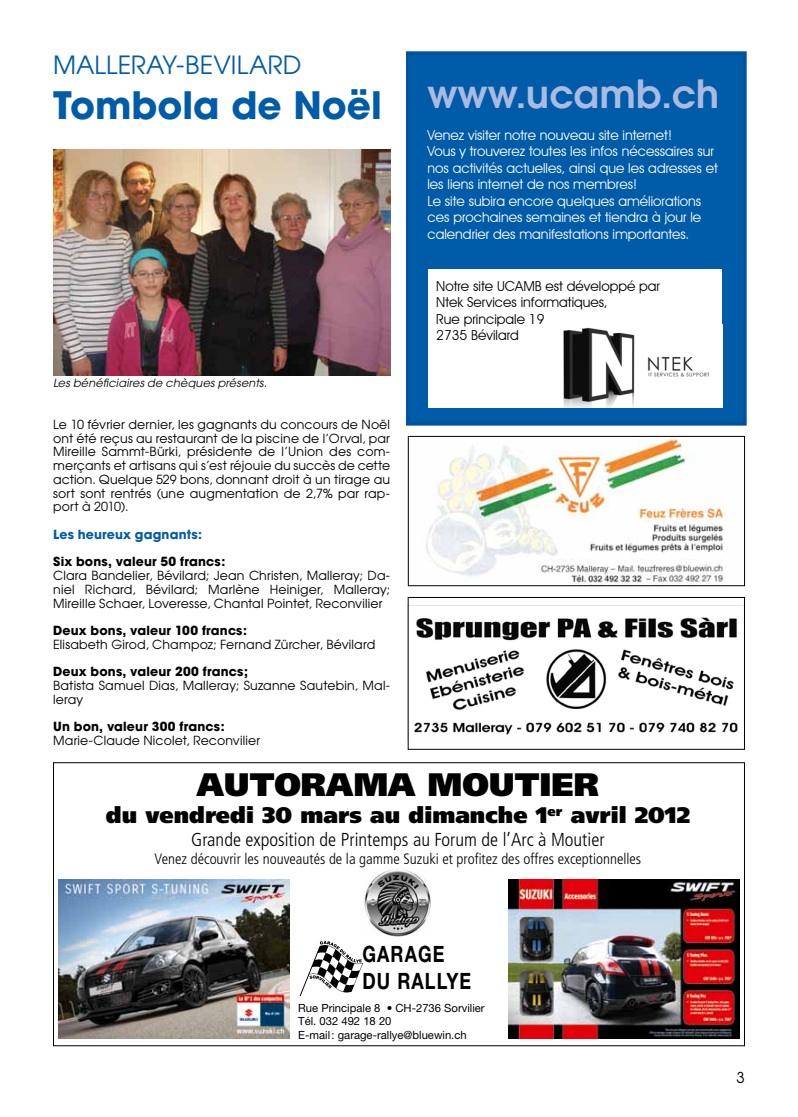
<style>
.page{position:relative;width:798px;height:1117px;background:#fff}
.page>*{position:absolute;margin:0;border:0;box-sizing:border-box;transform-origin:0 0}
.t1{font:600 42.5px "Avant Gar Got Itc TEE";color:#abbae0}
.t2{font:700 37.5px "Avant Garde";color:#005ca8}
.t3{font:900 32.5px "Frutiger";color:#000}
.t4{font:25px "Avant Garde";color:#005ca8}
.t5{font:900 22.5px "Frutiger";color:#000}
.t6{font:700 22.5px/27px "Helvetica Neue";letter-spacing:.06em;color:#000;scale:.8 1}
.t7{font:300 condensed 18.75px "Frutiger";color:#000}
.t8{font:300 condensed 15px "Frutiger";color:#000}
.t9{font:15px "Avant Garde";color:#000}
.t10{font:13.75px/16.5px "Avant Garde IT Cby BT";color:#fff}
.t11{font:13.75px/16.5px "Avant Garde IT Cby BT";color:#000}
.t12{font:12.5px/13.8px "Avant Garde";letter-spacing:.015em;color:#000;text-align:justify}
.t13{font:700 12.5px "Avant Garde";letter-spacing:.01em;color:#000}
.t14{font:700 12.5px "Avant Garde";letter-spacing:.015em;color:#005ca8}
.t15{font:11.25px/13.8px "Helvetica Neue";color:#000}
.t16{font:italic 11.25px "Avant Garde";letter-spacing:.02em;color:#000}
</style>
<div class="page">
<img style="left:53px;top:149px;width:337px;height:226px">
<img style="left:59px;top:879px;width:230px;height:159px">
<img style="left:508px;top:879px;width:230px;height:159px">
<img style="left:364px;top:869px;width:67px;height:66px">
<img style="left:300px;top:941px;width:62px;height:54px">
<img style="left:426px;top:438px;width:298px;height:145px">
<div style="left:408px;top:436px;width:336px;height:150px;border:1px solid #000"></div>
<img style="left:409px;top:605px;width:333px;height:130px">
<div style="left:407px;top:597px;width:337px;height:152px;border:1px solid #000"></div>
<div style="left:407px;top:53px;width:337px;height:370px;background:#005ca8"></div>
<div style="left:406px;top:51px;width:340px;height:374px;border:4px solid #0053a1"></div>
<div style="left:428px;top:269px;width:293px;height:138px;background:#fff"></div>
<img style="left:563px;top:327px;width:147px;height:80px">
<h3 class="t4" style="left:53px;top:49px;width:250px">MALLERAY-BEVILARD</h3>
<h2 class="t2" style="left:53px;top:80px;width:330px">Tombola de Noël</h2>
<p class="t16" style="left:53px;top:376px;width:215px">Les bénéficiaires de chèques présents.</p>
<p class="t12" style="left:53px;top:417px;width:338px">Le 10 février dernier, les gagnants du concours de Noël ont été reçus au restaurant de la piscine de l’Orval, par Mireille Sammt-Bürki, présidente de l’Union des com&shy;merçants et artisans qui s’est réjouie du succès de cette action. Quelque 529 bons, donnant droit à un tirage au sort sont rentrés (une augmentation de 2,7% par rap&shy;port à 2010).</p>
<p class="t14" style="left:53px;top:526px;width:150px">Les heureux gagnants:</p>
<p class="t13" style="left:53px;top:553px;width:173px">Six bons, valeur 50 francs:</p>
<p class="t12" style="left:53px;top:568px;width:338px">Clara Bandelier, Bévilard; Jean Christen, Malleray; Da&shy;niel Richard, Bévilard; Marlène Heiniger, Malleray; Mireille Schaer, Loveresse, Chantal Pointet, Reconvilier</p>
<p class="t13" style="left:53px;top:622px;width:195px">Deux bons, valeur 100 francs:</p>
<p class="t12" style="left:53px;top:637px;width:323px">Elisabeth Girod, Champoz; Fernand Zürcher, Bévilard</p>
<p class="t13" style="left:53px;top:663px;width:196px">Deux bons, valeur 200 francs;</p>
<p class="t12" style="left:53px;top:678px;width:338px">Batista Samuel Dias, Malleray; Suzanne Sautebin, Mal&shy;leray</p>
<p class="t13" style="left:53px;top:718px;width:173px">Un bon, valeur 300 francs:</p>
<p class="t12" style="left:53px;top:733px;width:208px">Marie-Claude Nicolet, Reconvilier</p>
<h1 class="t1" style="left:427px;top:69px;width:293px">www.ucamb.ch</h1>
<p class="t10" style="left:427px;top:126px;width:292px">Venez visiter notre nouveau site internet!<br>Vous y trouverez toutes les infos nécessaires sur nos activités actuelles, ainsi que les adresses et les liens internet de nos membres!<br>Le site subira encore quelques améliorations ces prochaines semaines et tiendra à jour le calendrier des manifestations importantes.</p>
<p class="t11" style="left:436px;top:277px;width:225px">Notre site UCAMB est développé par<br>Ntek Services informatiques,<br>Rue principale 19<br>2735 Bévilard</p>
<h3 class="t3" style="left:197px;top:764px;width:404px">Autorama Moutier</h3>
<h3 class="t5" style="left:106px;top:801px;width:585px">du vendredi 30 mars au dimanche 1<sup>er</sup> avril 2012</h3>
<h3 class="t7" style="left:191px;top:828px;width:414px">Grande exposition de Printemps au Forum de l’Arc à Moutier</h3>
<p class="t8" style="left:154px;top:849px;width:488px">Venez découvrir les nouveautés de la gamme Suzuki et profitez des offres exceptionnelles</p>
<h3 class="t6" style="left:362px;top:939px;width:137px">GARAGE<br>DU RALLYE</h3>
<p class="t15" style="left:298px;top:1000px;width:188px">Rue Principale 8 • CH-2736 Sorvilier<br>Tél. 032 492 18 20<br>E-mail: garage-rallye@bluewin.ch</p>
<p class="t9" style="left:736px;top:1067px;width:10px">3</p>
</div>
